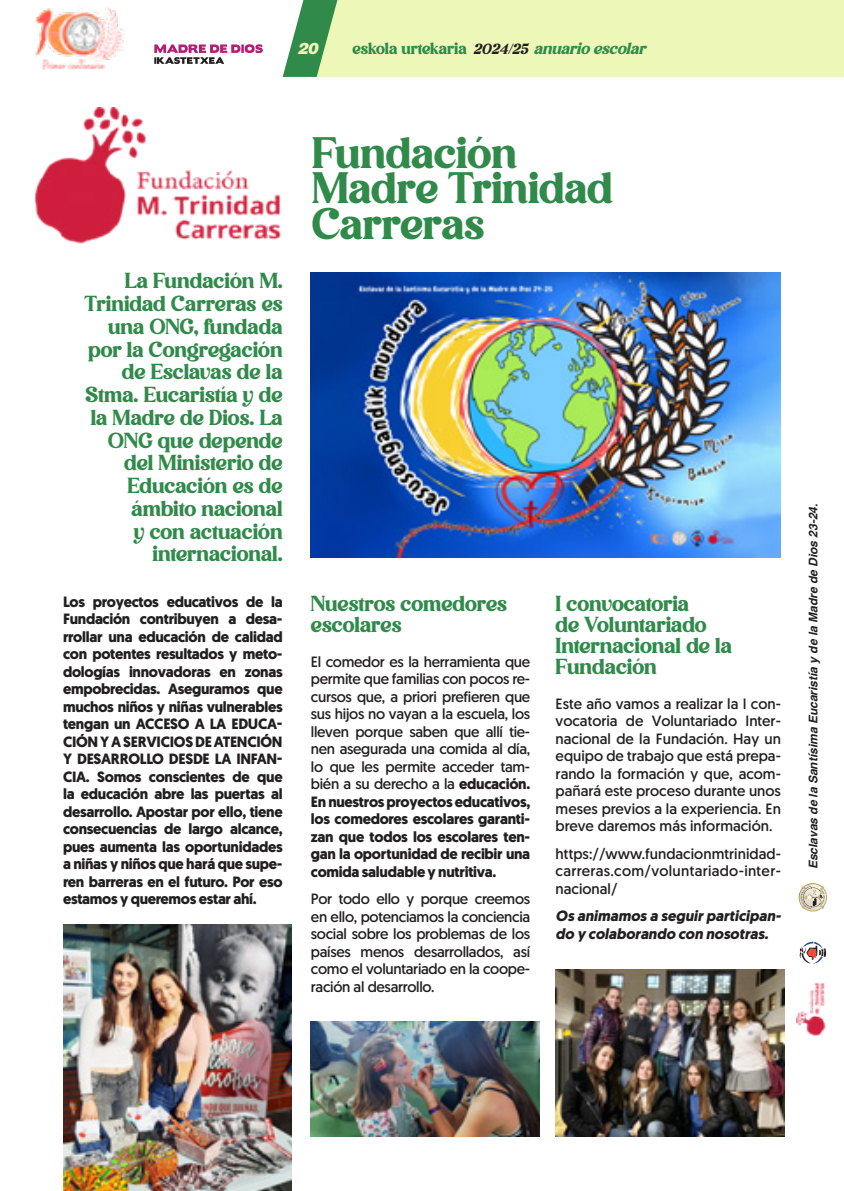
<style>
.page{position:relative;width:844px;height:1191px;background:#fff}
.page>*{position:absolute;margin:0;border:0;box-sizing:border-box;transform-origin:0 0}
.t1{font:42.52px/35.4px "Avigea";color:#308a4a}
.t2{font:21px/22.8px "Avigea";color:#308a4a}
.t3{font:15.75px "Avigea";color:#308a4a}
.t4{font:italic 900 15.75px "Helvetica LT Std";color:#edf7b8}
.t5{font:14.88px/17.5px "Geomanist";letter-spacing:-.02em;color:#231f20;text-align:justify}
.t6{font:700 14.88px/17.5px "Geomanist";letter-spacing:-.02em;color:#231f20;text-align:justify}
.t7{font:italic 700 14.88px/17.5px "Geomanist";color:#231f20}
.t8{font:italic 700 11.9px "Helvetica";color:#231f20}
.s1{font-style:italic;font-size:14.17px;color:#231f20}
.s2{font-style:italic}
.s3{font-weight:700}
</style>
<div class="page">
<div style="left:341px;top:0;width:502px;height:77px;background:#edf7b8"></div>
<svg style="left:282px;top:0;width:59px;height:77px"></svg>
<svg style="left:154px;top:44px;width:109px;height:20px"></svg>
<img style="left:35px;top:6px;width:89px;height:64px">
<img style="left:34px;top:107px;width:247px;height:137px">
<img style="left:311px;top:273px;width:469px;height:284px">
<img style="left:63px;top:924px;width:228px;height:267px">
<img style="left:311px;top:1021px;width:228px;height:115px">
<svg style="left:799px;top:941px;width:26px;height:23px"></svg>
<svg style="left:799px;top:884px;width:26px;height:26px"></svg>
<img style="left:796px;top:982px;width:30px;height:54px">
<img style="left:555px;top:969px;width:228px;height:167px">
<svg style="left:800px;top:883px;width:25px;height:26px"></svg>
<p class="t4" style="left:297px;top:38px;width:23px">20</p>
<p class="t3" style="left:352px;top:39px;width:294px">eskola urtekaria <span class="s1">2024/25</span> <span class="s2">anuario escolar</span></p>
<h2 class="t2" style="left:85px;top:270px;width:199px;text-align:right">La Fundación M.<br>Trinidad Carreras es una ONG, fundada por la Congregación de Esclavas de la<br>Stma. Eucaristía y de la Madre de Dios. La<br>ONG que depende del Ministerio de<br>Educación es de ámbito nacional<br>y con actuación internacional.</h2>
<h1 class="t1" style="left:312px;top:136px;width:302px">Fundación<br>Madre Trinidad<br>Carreras</h1>
<p class="t6" style="left:63px;top:592px;width:221px">Los proyectos educativos de la Fundación contribuyen a desa&shy;rrollar una educación de calidad con potentes resultados y meto&shy;dologías innovadoras en zonas empobrecidas. Aseguramos que muchos niños y niñas vulnerables tengan un ACCESO A LA EDUCA-CIÓN Y A SERVICIOS DE ATENCIÓN Y DESARROLLO DESDE LA INFAN-CIA. Somos conscientes de que la educación abre las puertas al desarrollo. Apostar por ello, tiene consecuencias de largo alcance, pues aumenta las oportunidades a niñas y niños que hará que supe&shy;ren barreras en el futuro. Por eso estamos y queremos estar ahí.</p>
<h2 class="t2" style="left:555px;top:593px;width:178px;line-height:21px">I convocatoria<br>de Voluntariado<br>Internacional de la<br>Fundación</h2>
<h2 class="t2" style="left:311px;top:593px;width:197px;line-height:21px">Nuestros comedores escolares</h2>
<p class="t5" style="left:311px;top:653px;width:221px">El comedor es la herramienta que permite que familias con pocos re&shy;cursos que, a priori prefieren que sus hijos no vayan a la escuela, los lleven porque saben que allí tie&shy;nen asegurada una comida al día, lo que les permite acceder tam&shy;bién a su derecho a la <span class="s3">educación.<br>En nuestros proyectos educativos, los comedores escolares garanti&shy;zan que todos los escolares ten&shy;gan la oportunidad de recibir una comida saludable y nutritiva.</span></p>
<p class="t5" style="left:311px;top:890px;width:221px">Por todo ello y porque creemos en ello, potenciamos la conciencia social sobre los problemas de los países menos desarrollados, así como el voluntariado en la coope&shy;ración al desarrollo.</p>
<p class="t5" style="left:555px;top:695px;width:227px">Este año vamos a realizar la I con&shy;vocatoria de Voluntariado Inter&shy;nacional de la Fundación. Hay un equipo de trabajo que está prepa&shy;rando la formación y que, acom&shy;pañará este proceso durante unos meses previos a la experiencia. En breve daremos más información.</p>
<p class="t5" style="left:555px;top:844px;width:227px">https://www.fundacionmtrinidad&shy;carreras.com/voluntariado-inter&shy;nacional/</p>
<p class="t7" style="left:555px;top:907px;width:227px">Os animamos a seguir participan&shy;do y colaborando con nosotras.</p>
<p class="t8" style="left:805px;top:869px;width:367px;rotate:-90deg">Esclavas de la Santísima Eucaristía y de la Madre de Dios 23-24.</p>
</div>
